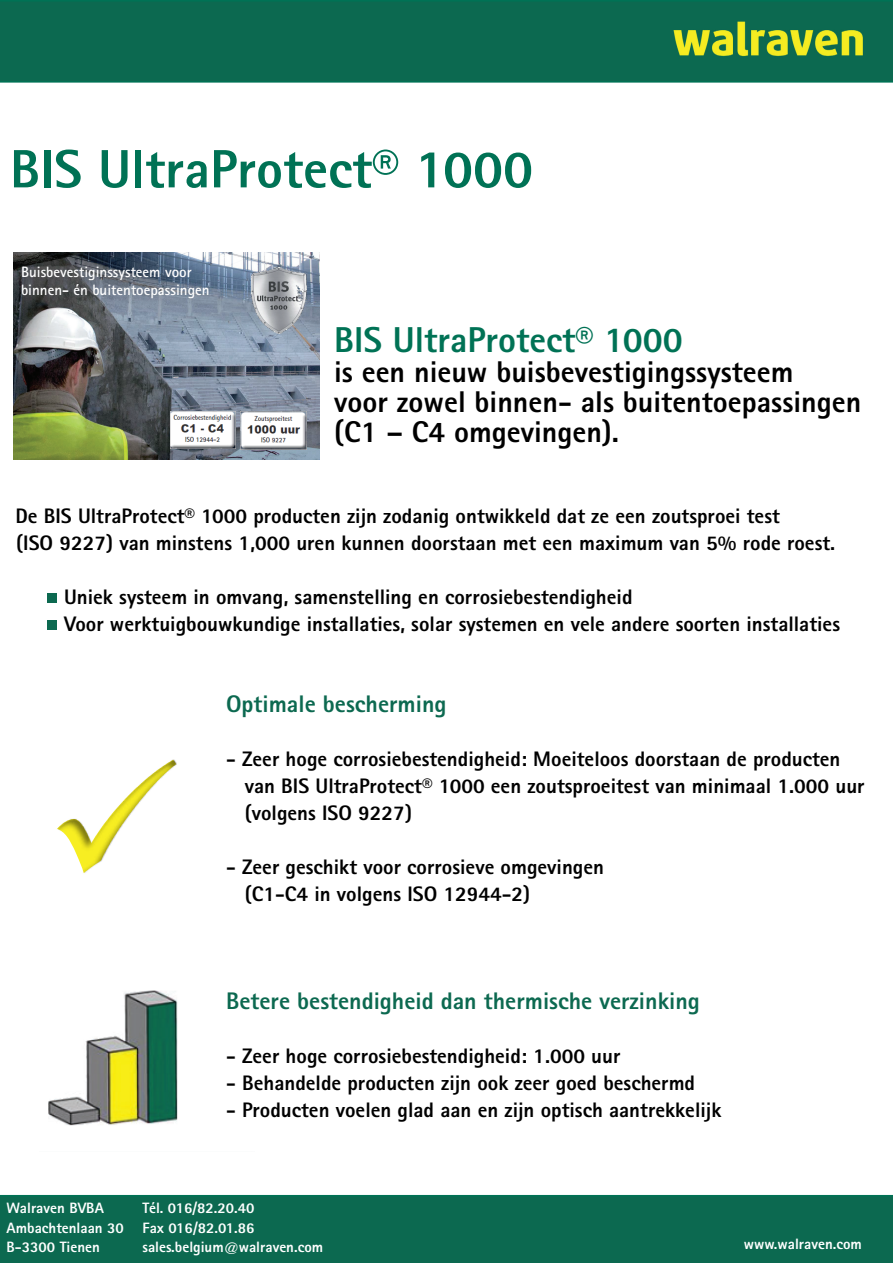
<style>
.page{position:relative;width:893px;height:1263px;background:#fff}
.page>*{position:absolute;margin:0;border:0;box-sizing:border-box;transform-origin:0 0}
.t1{font:800 54px "Rotis Sans Serif Std";color:#007255}
.t2{font:800 36px "Rotis Sans Serif Std";color:#007255}
.t3{font:800 30px/30px "Rotis Sans Serif Std";color:#000}
.t4{font:800 24px "Rotis Sans Serif Std";color:#0c6950}
.t5{font:800 21px/27px "Rotis Sans Serif Std";color:#000}
.t6{font:800 15px/19.5px "Rotis Sans Serif Std";color:#fff}
.t7{font:700 15px/18px "Rotis Sans Serif Std";color:#fff}
</style>
<div class="page">
<img style="left:14px;top:252px;width:305px;height:207px">
<div style="left:0;top:0;width:893px;height:83px;background:#0c6950"></div>
<img style="left:647px;top:6px;width:244px;height:54px">
<div style="left:0;top:1195px;width:893px;height:68px;background:#0c6950"></div>
<img style="left:251px;top:267px;width:56px;height:67px">
<img style="left:171px;top:411px;width:65px;height:38px">
<img style="left:240px;top:411px;width:67px;height:39px">
<img style="left:48px;top:990px;width:130px;height:136px">
<div style="left:47px;top:593px;width:10px;height:9px;background:#0c6950"></div>
<div style="left:47px;top:620px;width:10px;height:9px;background:#0c6950"></div>
<svg style="left:58px;top:759px;width:118px;height:114px"></svg>
<h1 class="t1" style="left:10px;top:135px;width:524px">BIS UltraProtect® 1000</h1>
<p class="t7" style="left:21px;top:262px;width:190px">Buisbevestiginssysteem voor binnen- én buitentoepassingen</p>
<h2 class="t2" style="left:334px;top:316px;width:350px">BIS UltraProtect® 1000</h2>
<h3 class="t3" style="left:334px;top:356px;width:529px">is een nieuw buisbevestigingssysteem<br>voor zowel binnen- als buitentoepassingen (C1 – C4 omgevingen).</h3>
<p class="t5" style="left:15px;top:502px;width:821px">De BIS UltraProtect® 1000 producten zijn zodanig ontwikkeld dat ze een zoutsproei test<br>(ISO 9227) van minstens 1,000 uren kunnen doorstaan met een maximum van 5% rode roest.</p>
<p class="t5" style="left:64px;top:583px;width:777px">Uniek systeem in omvang, samenstelling en corrosiebestendigheid<br>Voor werktuigbouwkundige installaties, solar systemen en vele andere soorten installaties</p>
<p class="t4" style="left:226px;top:688px;width:222px">Optimale bescherming</p>
<p class="t5" style="left:245px;top:745px;width:621px;text-indent:-19px">- Zeer hoge corrosiebestendigheid: Moeiteloos doorstaan de producten van BIS UltraProtect® 1000 een zoutsproeitest van minimaal 1.000 uur (volgens ISO 9227)</p>
<p class="t5" style="left:245px;top:853px;width:361px;text-indent:-19px">- Zeer geschikt voor corrosieve omgevingen (C1-C4 in volgens ISO 12944-2)</p>
<p class="t4" style="left:226px;top:985px;width:475px">Betere bestendigheid dan thermische verzinking</p>
<p class="t5" style="left:226px;top:1042px;width:396px">- Zeer hoge corrosiebestendigheid: 1.000 uur</p>
<p class="t5" style="left:226px;top:1069px;width:470px">- Behandelde producten zijn ook zeer goed beschermd</p>
<p class="t5" style="left:226px;top:1096px;width:497px">- Producten voelen glad aan en zijn optisch aantrekkelijk</p>
<p class="t6" style="left:7px;top:1198px;width:119px">Walraven BVBA<br>Ambachtenlaan 30<br>B-3300 Tienen</p>
<p class="t6" style="left:142px;top:1198px;width:182px">Tél. 016/82.20.40<br>Fax 016/82.01.86 sales.belgium@walraven.com</p>
<p class="t6" style="left:744px;top:1234px;width:120px">www.walraven.com</p>
</div>
